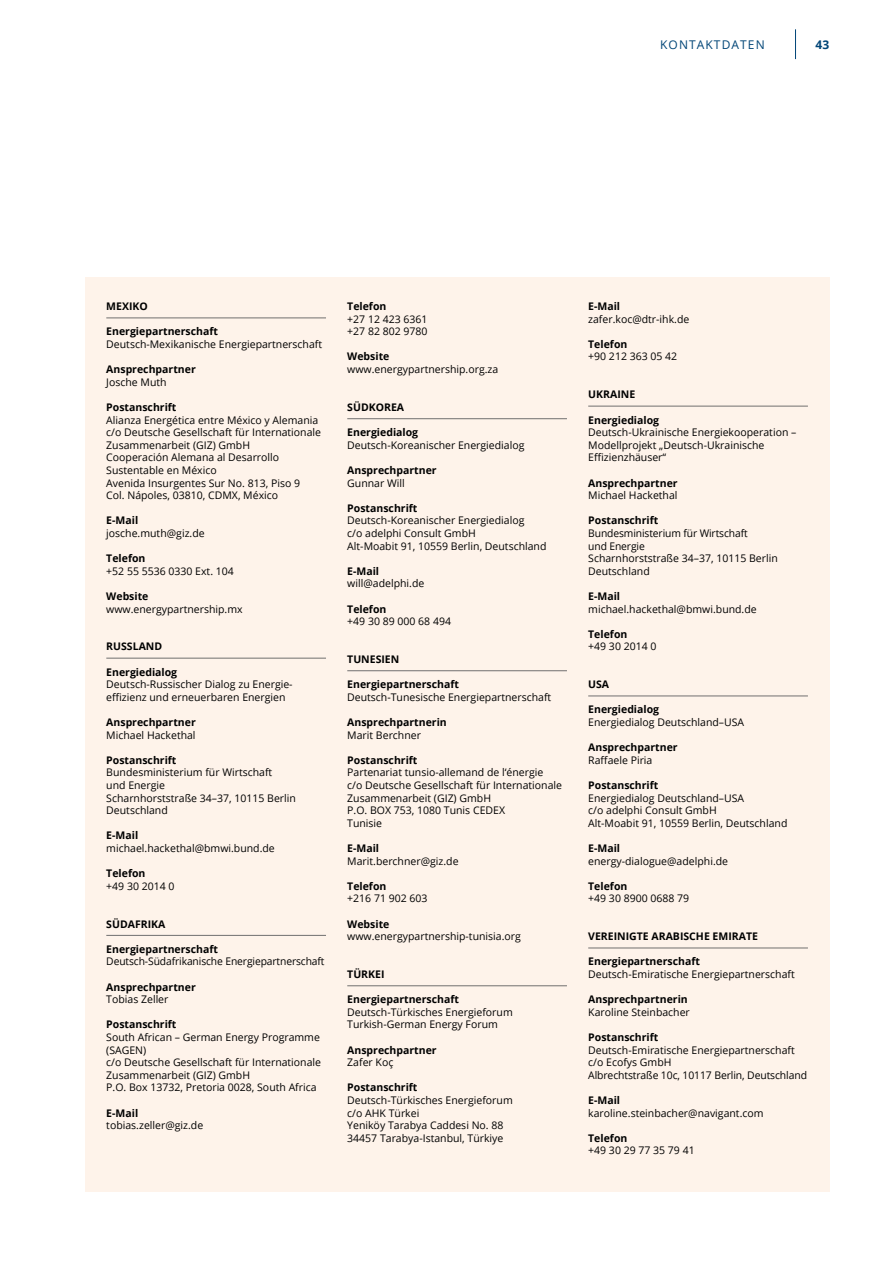
<style>
.page{position:relative;width:893px;height:1263px;background:#fff}
.page>*{position:absolute;margin:0;border:0;box-sizing:border-box;transform-origin:0 0}
.t1{font:12px "Open Sans";letter-spacing:.09em;color:#004577}
.t2{font:700 12px "Open Sans";color:#004577}
.t3{font:10.5px/12.6px "Open Sans";color:#000}
.t4{font:700 10.5px "Open Sans";color:#000}
</style>
<div class="page">
<div style="left:85px;top:277px;width:744px;height:914px;background:#fef3ea"></div>
<hr style="left:106px;top:317px;width:220px;height:1px;background:#706f6f">
<hr style="left:106px;top:658px;width:220px;height:1px;background:#706f6f">
<hr style="left:106px;top:935px;width:220px;height:1px;background:#706f6f">
<hr style="left:347px;top:418px;width:220px;height:1px;background:#706f6f">
<hr style="left:347px;top:670px;width:220px;height:1px;background:#706f6f">
<hr style="left:347px;top:985px;width:220px;height:1px;background:#706f6f">
<hr style="left:588px;top:406px;width:220px;height:1px;background:#706f6f">
<hr style="left:588px;top:695px;width:220px;height:1px;background:#706f6f">
<hr style="left:588px;top:947px;width:220px;height:1px;background:#706f6f">
<hr style="left:795px;top:29px;width:1px;height:30px;background:#004577">
<p class="t1" style="left:660px;top:36px;width:106px">KONTAKTDATEN</p>
<p class="t2" style="left:815px;top:36px;width:15px">43</p>
<h4 class="t4" style="left:106px;top:299px;width:43px">MEXIKO</h4>
<h5 class="t4" style="left:106px;top:324px;width:113px">Energiepartnerschaft</h5>
<p class="t3" style="left:106px;top:337px;width:217px">Deutsch-Mexikanische Energiepartnerschaft</p>
<h5 class="t4" style="left:106px;top:362px;width:91px">Ansprechpartner</h5>
<p class="t3" style="left:106px;top:375px;width:62px">Josche Muth</p>
<h5 class="t4" style="left:106px;top:400px;width:72px">Postanschrift</h5>
<p class="t3" style="left:106px;top:413px;width:214px">Alianza Energética entre México y Alemania</p>
<p class="t3" style="left:106px;top:426px;width:216px">c/o Deutsche Gesellschaft für Internationale<br>Zusammenarbeit (GIZ) GmbH</p>
<p class="t3" style="left:106px;top:451px;width:174px">Cooperación Alemana al Desarrollo<br>Sustentable en México</p>
<p class="t3" style="left:106px;top:476px;width:195px">Avenida Insurgentes Sur No. 813, Piso 9</p>
<p class="t3" style="left:106px;top:489px;width:173px">Col. Nápoles, 03810, CDMX, México</p>
<h5 class="t4" style="left:106px;top:513px;width:33px">E-Mail</h5>
<p class="t3" style="left:106px;top:526px;width:100px">josche.muth@giz.de</p>
<h5 class="t4" style="left:106px;top:551px;width:41px">Telefon</h5>
<p class="t3" style="left:106px;top:564px;width:129px">+52 55 5536 0330 Ext. 104</p>
<h5 class="t4" style="left:106px;top:589px;width:44px">Website</h5>
<p class="t3" style="left:106px;top:602px;width:138px">www.energypartnership.mx</p>
<h4 class="t4" style="left:106px;top:639px;width:57px">RUSSLAND</h4>
<h5 class="t4" style="left:106px;top:664px;width:72px">Energiedialog</h5>
<p class="t3" style="left:106px;top:678px;width:187px">Deutsch-Russischer Dialog zu Energie&shy;effizienz und erneuerbaren Energien</p>
<h5 class="t4" style="left:106px;top:715px;width:91px">Ansprechpartner</h5>
<p class="t3" style="left:106px;top:728px;width:91px">Michael Hackethal</p>
<h5 class="t4" style="left:106px;top:752px;width:72px">Postanschrift</h5>
<p class="t3" style="left:106px;top:766px;width:191px">Bundesministerium für Wirtschaft<br>und Energie<br>Scharnhorststraße 34–37, 10115 Berlin<br>Deutschland</p>
<h5 class="t4" style="left:106px;top:828px;width:33px">E-Mail</h5>
<p class="t3" style="left:106px;top:841px;width:170px">michael.hackethal@bmwi.bund.de</p>
<h5 class="t4" style="left:106px;top:866px;width:41px">Telefon</h5>
<p class="t3" style="left:106px;top:879px;width:70px">+49 30 2014 0</p>
<h4 class="t4" style="left:106px;top:916px;width:61px">SÜDAFRIKA</h4>
<h5 class="t4" style="left:106px;top:941px;width:113px">Energiepartnerschaft</h5>
<p class="t3" style="left:106px;top:955px;width:220px">Deutsch-Südafrikanische Energiepartnerschaft</p>
<h5 class="t4" style="left:106px;top:979px;width:91px">Ansprechpartner</h5>
<p class="t3" style="left:106px;top:993px;width:64px">Tobias Zeller</p>
<h5 class="t4" style="left:106px;top:1017px;width:72px">Postanschrift</h5>
<p class="t3" style="left:106px;top:1030px;width:215px">South African – German Energy Programme (SAGEN)</p>
<p class="t3" style="left:106px;top:1056px;width:216px">c/o Deutsche Gesellschaft für Internationale<br>Zusammenarbeit (GIZ) GmbH</p>
<p class="t3" style="left:106px;top:1081px;width:212px">P.O. Box 13732, Pretoria 0028, South Africa</p>
<h5 class="t4" style="left:106px;top:1105px;width:33px">E-Mail</h5>
<p class="t3" style="left:106px;top:1119px;width:98px">tobias.zeller@giz.de</p>
<h5 class="t4" style="left:347px;top:299px;width:41px">Telefon</h5>
<p class="t3" style="left:347px;top:312px;width:82px">+27 12 423 6361</p>
<p class="t3" style="left:347px;top:325px;width:82px">+27 82 802 9780</p>
<h5 class="t4" style="left:347px;top:349px;width:44px">Website</h5>
<p class="t3" style="left:347px;top:363px;width:153px">www.energypartnership.org.za</p>
<h4 class="t4" style="left:347px;top:400px;width:58px">SÜDKOREA</h4>
<h5 class="t4" style="left:347px;top:425px;width:72px">Energiedialog</h5>
<p class="t3" style="left:347px;top:438px;width:179px">Deutsch-Koreanischer Energiedialog</p>
<h5 class="t4" style="left:347px;top:463px;width:91px">Ansprechpartner</h5>
<p class="t3" style="left:347px;top:476px;width:59px">Gunnar Will</p>
<h5 class="t4" style="left:347px;top:500px;width:72px">Postanschrift</h5>
<p class="t3" style="left:347px;top:514px;width:179px">Deutsch-Koreanischer Energiedialog</p>
<p class="t3" style="left:347px;top:526px;width:130px">c/o adelphi Consult GmbH</p>
<p class="t3" style="left:347px;top:539px;width:201px">Alt-Moabit 91, 10559 Berlin, Deutschland</p>
<h5 class="t4" style="left:347px;top:563px;width:33px">E-Mail</h5>
<p class="t3" style="left:347px;top:577px;width:79px">will@adelphi.de</p>
<h5 class="t4" style="left:347px;top:601px;width:41px">Telefon</h5>
<p class="t3" style="left:347px;top:615px;width:105px">+49 30 89 000 68 494</p>
<h4 class="t4" style="left:347px;top:652px;width:54px">TUNESIEN</h4>
<h5 class="t4" style="left:347px;top:677px;width:113px">Energiepartnerschaft</h5>
<p class="t3" style="left:347px;top:690px;width:206px">Deutsch-Tunesische Energiepartnerschaft</p>
<h5 class="t4" style="left:347px;top:715px;width:101px">Ansprechpartnerin</h5>
<p class="t3" style="left:347px;top:728px;width:75px">Marit Berchner</p>
<h5 class="t4" style="left:347px;top:752px;width:72px">Postanschrift</h5>
<p class="t3" style="left:347px;top:766px;width:198px">Partenariat tunsio-allemand de l‘énergie</p>
<p class="t3" style="left:347px;top:778px;width:216px">c/o Deutsche Gesellschaft für Internationale<br>Zusammenarbeit (GIZ) GmbH</p>
<p class="t3" style="left:347px;top:804px;width:159px">P.O. BOX 753, 1080 Tunis CEDEX<br>Tunisie</p>
<h5 class="t4" style="left:347px;top:841px;width:33px">E-Mail</h5>
<p class="t3" style="left:347px;top:854px;width:113px">Marit.berchner@giz.de</p>
<h5 class="t4" style="left:347px;top:878px;width:41px">Telefon</h5>
<p class="t3" style="left:347px;top:892px;width:82px">+216 71 902 603</p>
<h5 class="t4" style="left:347px;top:916px;width:44px">Website</h5>
<p class="t3" style="left:347px;top:930px;width:175px">www.energypartnership-tunisia.org</p>
<h4 class="t4" style="left:347px;top:967px;width:39px">TÜRKEI</h4>
<h5 class="t4" style="left:347px;top:992px;width:113px">Energiepartnerschaft</h5>
<p class="t3" style="left:347px;top:1005px;width:167px">Deutsch-Türkisches Energieforum</p>
<p class="t3" style="left:347px;top:1018px;width:152px">Turkish-German Energy Forum</p>
<h5 class="t4" style="left:347px;top:1042px;width:91px">Ansprechpartner</h5>
<p class="t3" style="left:347px;top:1056px;width:48px">Zafer Koç</p>
<h5 class="t4" style="left:347px;top:1080px;width:72px">Postanschrift</h5>
<p class="t3" style="left:347px;top:1093px;width:167px">Deutsch-Türkisches Energieforum</p>
<p class="t3" style="left:347px;top:1106px;width:74px">c/o AHK Türkei</p>
<p class="t3" style="left:347px;top:1119px;width:158px">Yeniköy Tarabya Caddesi No. 88<br>34457 Tarabya-Istanbul, Türkiye</p>
<h5 class="t4" style="left:588px;top:299px;width:33px">E-Mail</h5>
<p class="t3" style="left:588px;top:312px;width:103px">zafer.koc@dtr-ihk.de</p>
<h5 class="t4" style="left:588px;top:337px;width:41px">Telefon</h5>
<p class="t3" style="left:588px;top:350px;width:90px">+90 212 363 05 42</p>
<h4 class="t4" style="left:588px;top:387px;width:48px">UKRAINE</h4>
<h5 class="t4" style="left:588px;top:412px;width:72px">Energiedialog</h5>
<p class="t3" style="left:588px;top:426px;width:210px">Deutsch-Ukrainische Energiekooperation –<br>Modellprojekt „Deutsch-Ukrainische<br>Effizienzhäuser“</p>
<h5 class="t4" style="left:588px;top:475px;width:91px">Ansprechpartner</h5>
<p class="t3" style="left:588px;top:489px;width:91px">Michael Hackethal</p>
<h5 class="t4" style="left:588px;top:513px;width:72px">Postanschrift</h5>
<p class="t3" style="left:588px;top:526px;width:191px">Bundesministerium für Wirtschaft<br>und Energie<br>Scharnhorststraße 34–37, 10115 Berlin<br>Deutschland</p>
<h5 class="t4" style="left:588px;top:589px;width:33px">E-Mail</h5>
<p class="t3" style="left:588px;top:602px;width:170px">michael.hackethal@bmwi.bund.de</p>
<h5 class="t4" style="left:588px;top:626px;width:41px">Telefon</h5>
<p class="t3" style="left:588px;top:640px;width:70px">+49 30 2014 0</p>
<h4 class="t4" style="left:588px;top:677px;width:22px">USA</h4>
<h5 class="t4" style="left:588px;top:702px;width:72px">Energiedialog</h5>
<p class="t3" style="left:588px;top:715px;width:158px">Energiedialog Deutschland–USA</p>
<h5 class="t4" style="left:588px;top:740px;width:91px">Ansprechpartner</h5>
<p class="t3" style="left:588px;top:753px;width:66px">Raffaele Piria</p>
<h5 class="t4" style="left:588px;top:778px;width:72px">Postanschrift</h5>
<p class="t3" style="left:588px;top:791px;width:158px">Energiedialog Deutschland–USA</p>
<p class="t3" style="left:588px;top:804px;width:130px">c/o adelphi Consult GmbH</p>
<p class="t3" style="left:588px;top:816px;width:201px">Alt-Moabit 91, 10559 Berlin, Deutschland</p>
<h5 class="t4" style="left:588px;top:841px;width:33px">E-Mail</h5>
<p class="t3" style="left:588px;top:854px;width:141px">energy-dialogue@adelphi.de</p>
<h5 class="t4" style="left:588px;top:878px;width:41px">Telefon</h5>
<p class="t3" style="left:588px;top:892px;width:103px">+49 30 8900 0688 79</p>
<h4 class="t4" style="left:588px;top:929px;width:171px">VEREINIGTE ARABISCHE EMIRATE</h4>
<h5 class="t4" style="left:588px;top:954px;width:113px">Energiepartnerschaft</h5>
<p class="t3" style="left:588px;top:967px;width:208px">Deutsch-Emiratische Energiepartnerschaft</p>
<h5 class="t4" style="left:588px;top:992px;width:101px">Ansprechpartnerin</h5>
<p class="t3" style="left:588px;top:1005px;width:103px">Karoline Steinbacher</p>
<h5 class="t4" style="left:588px;top:1030px;width:72px">Postanschrift</h5>
<p class="t3" style="left:588px;top:1043px;width:208px">Deutsch-Emiratische Energiepartnerschaft</p>
<p class="t3" style="left:588px;top:1056px;width:85px">c/o Ecofys GmbH</p>
<p class="t3" style="left:588px;top:1068px;width:220px">Albrechtstraße 10c, 10117 Berlin, Deutschland</p>
<h5 class="t4" style="left:588px;top:1093px;width:33px">E-Mail</h5>
<p class="t3" style="left:588px;top:1106px;width:177px">karoline.steinbacher@navigant.com</p>
<h5 class="t4" style="left:588px;top:1130px;width:41px">Telefon</h5>
<p class="t3" style="left:588px;top:1144px;width:108px">+49 30 29 77 35 79 41</p>
</div>
